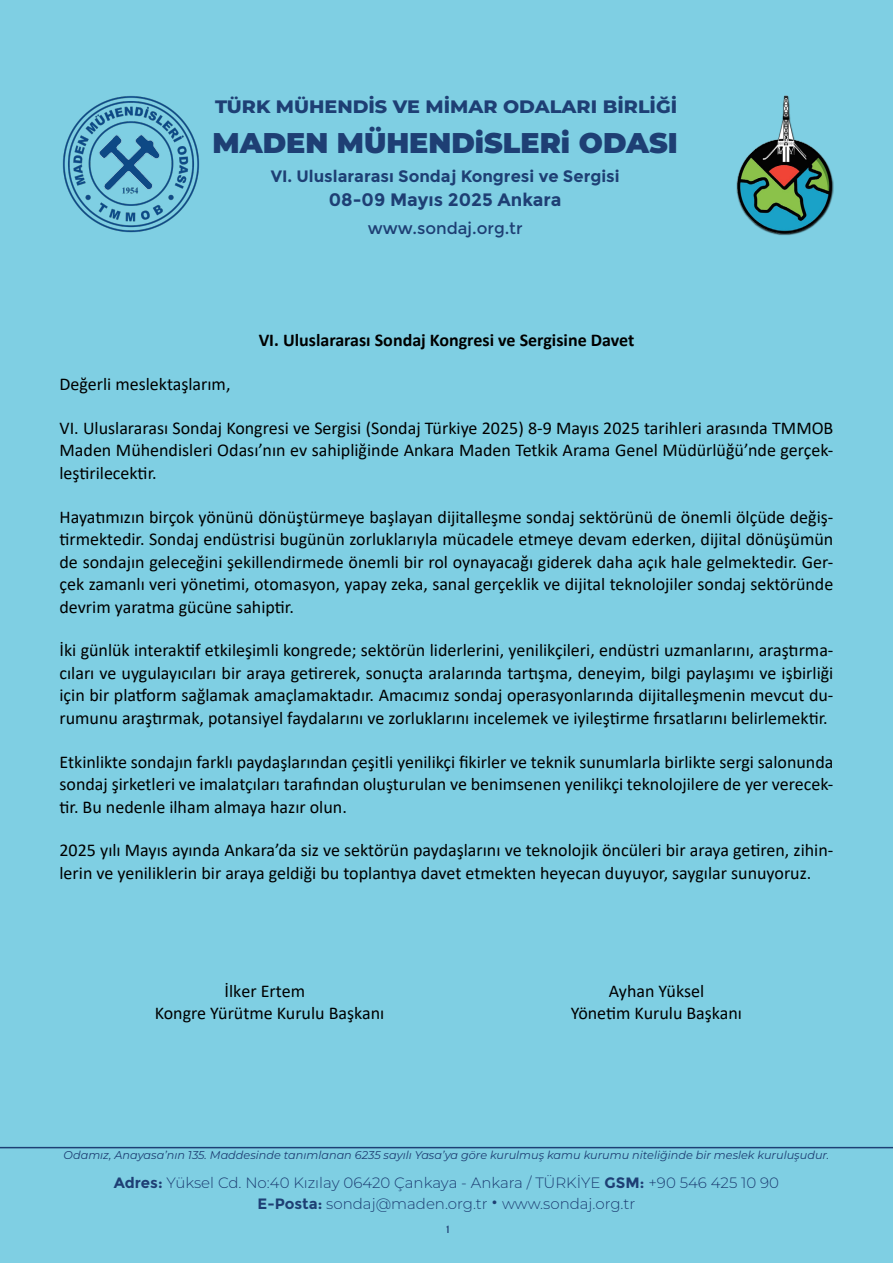
<style>
.page{position:relative;width:893px;height:1263px;background:#7fcfe3}
.page>*{position:absolute;margin:0;border:0;box-sizing:border-box;transform-origin:0 0}
.t1{font:900 28.5px "Montserrat";color:#1e3f74}
.t2{font:18px/22.5px "Calibri";color:#000;text-align:justify}
.t3{font:700 18px "Calibri";color:#000}
.t4{font:800 18px "Montserrat";color:#1e3f74;scale:1.06 1}
.t5{font:700 18px "Montserrat";color:#1e3f74}
.t6{font:700 16.5px "Montserrat";color:#1e3f74}
.t7{font:16.5px "Montserrat";color:#1e3f74}
.t8{font:300 15px/21px "Montserrat";color:#1e3f74;text-align:center}
.t9{font:italic 100 11.25px "Montserrat";color:#1e3f74}
.t10{font:700 10.5px "Bebas Neue";color:#1f3d71}
.s1{font-weight:700}
.s2{font-weight:700;font-size:21px}
</style>
<div class="page">
<img style="left:62px;top:96px;width:138px;height:137px">
<img style="left:736px;top:96px;width:97px;height:140px">
<hr style="left:0;top:1147px;width:893px;height:1px;background:#1e3f74">
<p class="t4" style="left:215px;top:94px;width:438px">TÜRK MÜHENDİS VE MİMAR ODALARI BİRLİĞİ</p>
<h1 class="t1" style="left:212px;top:122px;width:467px">MADEN MÜHENDiSLERi ODASI</h1>
<p class="t6" style="left:271px;top:166px;width:350px">VI. Uluslararası Sondaj Kongresi ve Sergisi</p>
<p class="t5" style="left:329px;top:189px;width:234px">08-09 Mayıs 2025 Ankara</p>
<p class="t7" style="left:368px;top:219px;width:156px">www.sondaj.org.tr</p>
<p class="t3" style="left:259px;top:328px;width:377px">VI. Uluslararası Sondaj Kongresi ve Sergisine Davet</p>
<p class="t2" style="left:60px;top:372px;width:172px">Değerli meslektaşlarım,</p>
<p class="t2" style="left:60px;top:416px;width:775px">VI. Uluslararası Sondaj Kongresi ve Sergisi (Sondaj Türkiye 2025) 8-9 Mayıs 2025 tarihleri arasında TMMOB Maden Mühendisleri Odası’nın ev sahipliğinde Ankara Maden Tetkik Arama Genel Müdürlüğü’nde gerçek&shy;leştirilecektir.</p>
<p class="t2" style="left:60px;top:505px;width:775px">Hayatımızın birçok yönünü dönüştürmeye başlayan dijitalleşme sondaj sektörünü de önemli ölçüde değiş&shy;tirmektedir. Sondaj endüstrisi bugünün zorluklarıyla mücadele etmeye devam ederken, dijital dönüşümün de sondajın geleceğini şekillendirmede önemli bir rol oynayacağı giderek daha açık hale gelmektedir. Ger&shy;çek zamanlı veri yönetimi, otomasyon, yapay zeka, sanal gerçeklik ve dijital teknolojiler sondaj sektöründe devrim yaratma gücüne sahiptir.</p>
<p class="t2" style="left:60px;top:639px;width:775px">İki günlük interaktif etkileşimli kongrede; sektörün liderlerini, yenilikçileri, endüstri uzmanlarını, araştırma&shy;cıları ve uygulayıcıları bir araya getirerek, sonuçta aralarında tartışma, deneyim, bilgi paylaşımı ve işbirliği için bir platform sağlamak amaçlamaktadır. Amacımız sondaj operasyonlarında dijitalleşmenin mevcut du&shy;rumunu araştırmak, potansiyel faydalarını ve zorluklarını incelemek ve iyileştirme fırsatlarını belirlemektir.</p>
<p class="t2" style="left:60px;top:750px;width:775px">Etkinlikte sondajın farklı paydaşlarından çeşitli yenilikçi fikirler ve teknik sunumlarla birlikte sergi salonunda sondaj şirketleri ve imalatçıları tarafından oluşturulan ve benimsenen yenilikçi teknolojilere de yer verecek&shy;tir. Bu nedenle ilham almaya hazır olun.</p>
<p class="t2" style="left:60px;top:839px;width:775px">2025 yılı Mayıs ayında Ankara’da siz ve sektörün paydaşlarını ve teknolojik öncüleri bir araya getiren, zihin&shy;lerin ve yeniliklerin bir araya geldiği bu toplantıya davet etmekten heyecan duyuyor, saygılar sunuyoruz.</p>
<p class="t2" style="left:225px;top:980px;width:82px">İlker Ertem</p>
<p class="t2" style="left:155px;top:1001px;width:231px">Kongre Yürütme Kurulu Başkanı</p>
<p class="t2" style="left:609px;top:980px;width:97px">Ayhan Yüksel</p>
<p class="t2" style="left:571px;top:1001px;width:173px">Yönetim Kurulu Başkanı</p>
<p class="t9" style="left:64px;top:1148px;width:767px">Odamız, Anayasa’nın 135. Maddesinde tanımlanan 6235 sayılı Yasa’ya göre kurulmuş kamu kurumu niteliğinde bir meslek kuruluşudur.</p>
<p class="t8" style="left:114px;top:1172px;width:667px"><span class="s1">Adres:</span> Yüksel Cd. No:40 Kızılay 06420 Çankaya - Ankara / TÜRKİYE <span class="s1">GSM:</span> +90 546 425 10 90<br><span class="s1">E-Posta:</span> sondaj@maden.org.tr <span class="s2">·</span> www.sondaj.org.tr</p>
<p class="t10" style="left:445px;top:1223px;width:6px">1</p>
</div>
